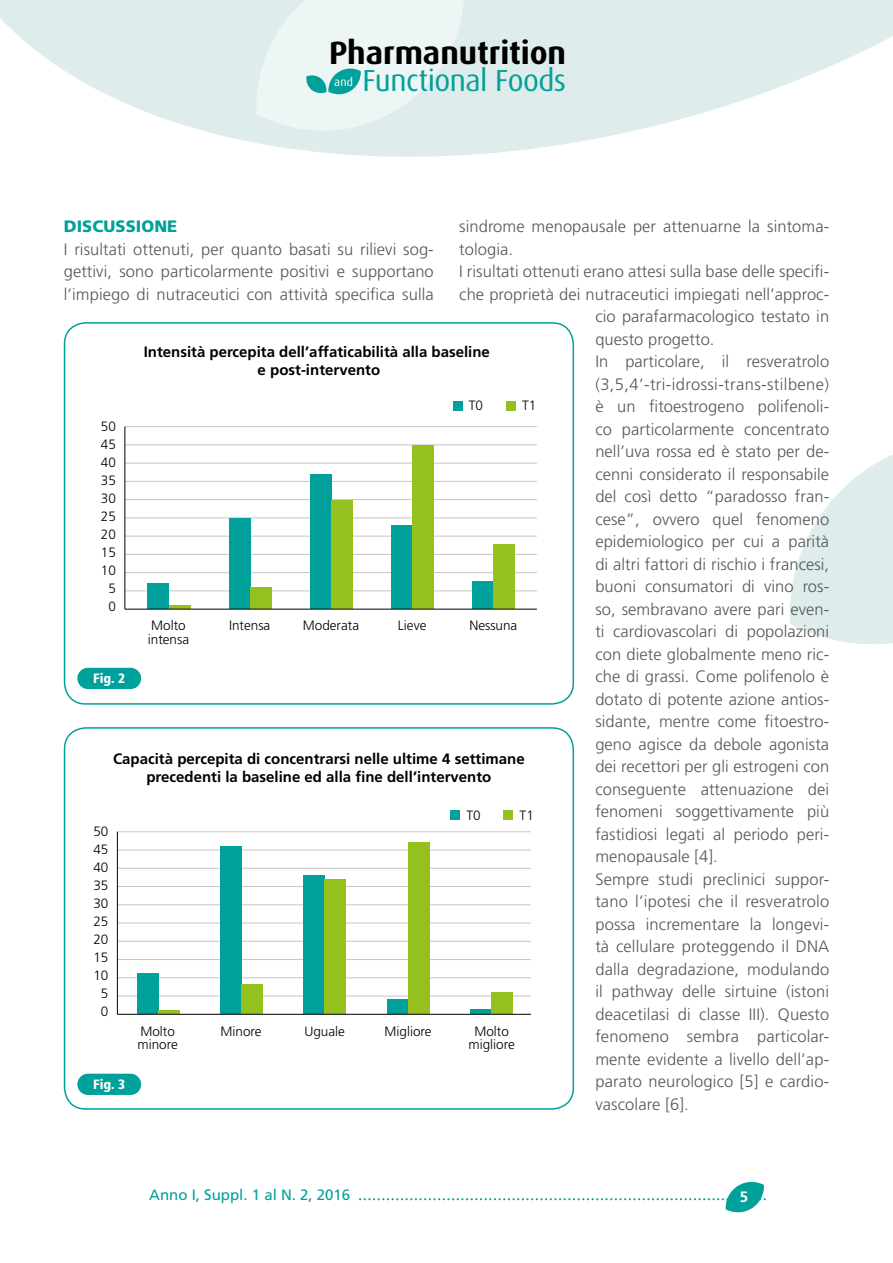
<style>
.page{position:relative;width:893px;height:1263px;background:#fff}
.page>*{position:absolute;margin:0;border:0;box-sizing:border-box;transform-origin:0 0}
.t1{font:700 32.25px "Dax";color:#000}
.t2{font:30.45px "Dax";letter-spacing:-.02em;color:#00a19a}
.t3{font:300 16.5px/22.5px "Frutiger LT Std";letter-spacing:.005em;color:#575756;text-align:justify}
.t4{font:300 16.5px "Frutiger LT Std";letter-spacing:.025em;color:#575756}
.t5{font:900 16.5px "Frutiger LT Std";letter-spacing:.005em;color:#00a19a}
.t6{font:700 15px/18px "Frutiger LT Std";color:#000;text-align:center}
.t7{font:15px "Frutiger LT Std";color:#00a19a}
.t8{font:700 15px "Frutiger LT Std";color:#fff}
.t9{font:300 13.5px/18px "Frutiger LT Std";color:#000;text-align:center}
.t10{font:900 condensed 13.5px "Frutiger LT Std";color:#fff}
.t11{font:11.7px "Dax";color:#fff}
</style>
<div class="page">
<svg style="left:0;top:0;width:893px;height:157px;fill:#deecec"></svg>
<svg style="left:790px;top:454px;width:103px;height:190px"></svg>
<svg style="left:360px;top:1181px;width:406px;height:32px"></svg>
<svg style="left:256px;top:0;width:208px;height:131px;background:#e2f0f0"></svg>
<svg style="left:65px;top:323px;width:508px;height:381px"></svg>
<hr style="left:125px;top:572px;width:412px;height:1px;background:#c6c6c6">
<hr style="left:125px;top:590px;width:412px;height:1px;background:#c6c6c6">
<hr style="left:125px;top:554px;width:412px;height:1px;background:#c6c6c6">
<hr style="left:125px;top:536px;width:412px;height:1px;background:#c6c6c6">
<hr style="left:125px;top:517px;width:412px;height:1px;background:#c6c6c6">
<hr style="left:125px;top:499px;width:412px;height:1px;background:#c6c6c6">
<hr style="left:125px;top:481px;width:412px;height:1px;background:#c6c6c6">
<hr style="left:125px;top:463px;width:412px;height:1px;background:#c6c6c6">
<hr style="left:125px;top:444px;width:412px;height:1px;background:#c6c6c6">
<hr style="left:125px;top:426px;width:412px;height:1px;background:#c6c6c6">
<div style="left:77px;top:668px;width:64px;height:21px;background:#00a19a;border-radius:11px"></div>
<div style="left:148px;top:584px;width:21px;height:25px;background:#00a19a"></div>
<svg style="left:169px;top:605px;width:21px;height:4px"></svg>
<div style="left:229px;top:518px;width:21px;height:91px;background:#00a19a"></div>
<div style="left:250px;top:587px;width:21px;height:22px;background:#95c11f"></div>
<div style="left:310px;top:474px;width:21px;height:135px;background:#00a19a"></div>
<div style="left:331px;top:500px;width:21px;height:109px;background:#95c11f"></div>
<div style="left:391px;top:525px;width:21px;height:84px;background:#00a19a"></div>
<div style="left:412px;top:445px;width:21px;height:164px;background:#95c11f"></div>
<div style="left:472px;top:581px;width:21px;height:28px;background:#00a19a"></div>
<div style="left:493px;top:544px;width:21px;height:65px;background:#95c11f"></div>
<hr style="left:124px;top:427px;width:1px;height:182px;background:#000">
<hr style="left:125px;top:609px;width:412px;height:1px;background:#000">
<div style="left:453px;top:401px;width:10px;height:9px;background:#00a19a"></div>
<div style="left:506px;top:401px;width:10px;height:9px;background:#95c11f"></div>
<div style="left:64px;top:322px;width:510px;height:383px;border:2px solid #00a19a;border-radius:21px"></div>
<svg style="left:65px;top:728px;width:508px;height:381px"></svg>
<hr style="left:117px;top:996px;width:414px;height:1px;background:#c6c6c6">
<hr style="left:117px;top:977px;width:414px;height:1px;background:#c6c6c6">
<hr style="left:117px;top:959px;width:414px;height:1px;background:#c6c6c6">
<hr style="left:117px;top:941px;width:414px;height:1px;background:#c6c6c6">
<hr style="left:117px;top:923px;width:414px;height:1px;background:#c6c6c6">
<hr style="left:117px;top:904px;width:414px;height:1px;background:#c6c6c6">
<hr style="left:117px;top:886px;width:414px;height:1px;background:#c6c6c6">
<hr style="left:117px;top:868px;width:414px;height:1px;background:#c6c6c6">
<hr style="left:117px;top:850px;width:414px;height:1px;background:#c6c6c6">
<hr style="left:117px;top:831px;width:414px;height:1px;background:#c6c6c6">
<div style="left:77px;top:1074px;width:64px;height:21px;background:#00a19a;border-radius:11px"></div>
<div style="left:137px;top:974px;width:21px;height:40px;background:#00a19a"></div>
<hr style="left:158px;top:1011px;width:21px;height:3px;background:#95c11f">
<div style="left:220px;top:846px;width:22px;height:168px;background:#00a19a"></div>
<div style="left:242px;top:985px;width:21px;height:29px;background:#95c11f"></div>
<div style="left:304px;top:875px;width:21px;height:139px;background:#00a19a"></div>
<div style="left:325px;top:879px;width:21px;height:135px;background:#95c11f"></div>
<div style="left:387px;top:999px;width:21px;height:15px;background:#00a19a"></div>
<div style="left:408px;top:843px;width:21px;height:171px;background:#95c11f"></div>
<svg style="left:470px;top:1010px;width:21px;height:4px"></svg>
<div style="left:491px;top:992px;width:22px;height:22px;background:#95c11f"></div>
<hr style="left:117px;top:832px;width:1px;height:182px;background:#000">
<hr style="left:117px;top:1014px;width:414px;height:1px;background:#000">
<div style="left:450px;top:810px;width:10px;height:10px;background:#00a19a"></div>
<div style="left:503px;top:810px;width:10px;height:10px;background:#95c11f"></div>
<div style="left:64px;top:727px;width:510px;height:383px;border:2px solid #00a19a;border-radius:21px"></div>
<h1 class="t1" style="left:329px;top:35px;width:239px">Pharmanutrition</h1>
<p class="t11" style="left:334px;top:76px;width:20px">and</p>
<h2 class="t2" style="left:363px;top:64px;width:205px">Functional Foods</h2>
<p class="t3" style="left:459px;top:215px;width:371px">sindrome menopausale per attenuarne la sintoma-</p>
<p class="t3" style="left:459px;top:238px;width:55px">tologia.</p>
<p class="t3" style="left:459px;top:260px;width:371px">I risultati ottenuti erano attesi sulla base delle specifi-</p>
<p class="t3" style="left:459px;top:283px;width:371px">che proprietà dei nutraceutici impiegati nell’approc-</p>
<p class="t3" style="left:595px;top:305px;width:235px">cio parafarmacologico testato in</p>
<p class="t3" style="left:595px;top:328px;width:121px">questo progetto.</p>
<p class="t3" style="left:595px;top:350px;width:235px">In particolare, il resveratrolo</p>
<p class="t4" style="left:595px;top:375px;width:235px">(3,5,4’-tri-idrossi-trans-stilbene)</p>
<p class="t3" style="left:595px;top:395px;width:235px">è un fitoestrogeno polifenoli-</p>
<p class="t3" style="left:595px;top:418px;width:235px">co particolarmente concentrato</p>
<p class="t3" style="left:595px;top:440px;width:235px">nell’uva rossa ed è stato per de-</p>
<p class="t3" style="left:595px;top:463px;width:235px">cenni considerato il responsabile</p>
<p class="t3" style="left:595px;top:485px;width:235px">del così detto “paradosso fran-</p>
<p class="t3" style="left:595px;top:508px;width:235px">cese”, ovvero quel fenomeno</p>
<p class="t3" style="left:595px;top:530px;width:235px">epidemiologico per cui a parità</p>
<p class="t3" style="left:595px;top:553px;width:235px">di altri fattori di rischio i francesi,</p>
<p class="t3" style="left:595px;top:575px;width:235px">buoni consumatori di vino ros-</p>
<p class="t3" style="left:595px;top:598px;width:235px">so, sembravano avere pari even-</p>
<p class="t3" style="left:595px;top:621px;width:235px">ti cardiovascolari di popolazioni</p>
<p class="t3" style="left:595px;top:643px;width:235px">con diete globalmente meno ric-</p>
<p class="t3" style="left:595px;top:666px;width:235px">che di grassi. Come polifenolo è</p>
<p class="t3" style="left:595px;top:688px;width:235px">dotato di potente azione antios-</p>
<p class="t3" style="left:595px;top:711px;width:235px">sidante, mentre come fitoestro-</p>
<p class="t3" style="left:595px;top:733px;width:235px">geno agisce da debole agonista</p>
<p class="t3" style="left:595px;top:756px;width:235px">dei recettori per gli estrogeni con</p>
<p class="t3" style="left:595px;top:778px;width:235px">conseguente attenuazione dei</p>
<p class="t3" style="left:595px;top:801px;width:235px">fenomeni soggettivamente più</p>
<p class="t3" style="left:595px;top:823px;width:235px">fastidiosi legati al periodo peri-</p>
<p class="t3" style="left:595px;top:846px;width:124px">menopausale [4].</p>
<p class="t3" style="left:595px;top:868px;width:235px">Sempre studi preclinici suppor-</p>
<p class="t3" style="left:595px;top:891px;width:235px">tano l’ipotesi che il resveratrolo</p>
<p class="t3" style="left:595px;top:913px;width:235px">possa incrementare la longevi-</p>
<p class="t3" style="left:595px;top:936px;width:235px">tà cellulare proteggendo il DNA</p>
<p class="t3" style="left:595px;top:958px;width:235px">dalla degradazione, modulando</p>
<p class="t3" style="left:595px;top:981px;width:235px">il pathway delle sirtuine (istoni</p>
<p class="t3" style="left:595px;top:1003px;width:235px">deacetilasi di classe III). Questo</p>
<p class="t3" style="left:595px;top:1026px;width:235px">fenomeno sembra particolar-</p>
<p class="t3" style="left:595px;top:1048px;width:235px">mente evidente a livello dell’ap-</p>
<p class="t3" style="left:595px;top:1071px;width:235px">parato neurologico [5] e cardio-</p>
<p class="t3" style="left:595px;top:1093px;width:95px">vascolare [6].</p>
<p class="t5" style="left:64px;top:216px;width:115px">DISCUSSIONE</p>
<p class="t3" style="left:64px;top:238px;width:371px">I risultati ottenuti, per quanto basati su rilievi sog&shy;gettivi, sono particolarmente positivi e supportano l’impiego di nutraceutici con attività specifica sulla</p>
<p class="t6" style="left:144px;top:343px;width:348px">Intensità percepita dell’affaticabilità alla baseline e post-intervento</p>
<p class="t9" style="left:469px;top:397px;width:16px">T0</p>
<p class="t9" style="left:522px;top:397px;width:16px">T1</p>
<p class="t9" style="left:101px;top:417px;width:17px">50<br>45<br>40<br>35<br>30<br>25<br>20<br>15<br>10<br>5<br>0</p>
<p class="t9" style="left:148px;top:619px;width:43px;line-height:13.5px;text-align:left">Molto intensa</p>
<p class="t9" style="left:229px;top:617px;width:43px">Intensa</p>
<p class="t9" style="left:303px;top:617px;width:58px">Moderata</p>
<p class="t9" style="left:398px;top:617px;width:30px">Lieve</p>
<p class="t9" style="left:469px;top:617px;width:50px">Nessuna</p>
<p class="t10" style="left:93px;top:671px;width:34px">Fig. 2</p>
<p class="t6" style="left:113px;top:750px;width:413px">Capacità percepita di concentrarsi nelle ultime 4 settimane precedenti la baseline ed alla fine dell’intervento</p>
<p class="t9" style="left:466px;top:806px;width:16px">T0</p>
<p class="t9" style="left:520px;top:806px;width:16px">T1</p>
<p class="t9" style="left:93px;top:822px;width:17px">50<br>45<br>40<br>35<br>30<br>25<br>20<br>15<br>10<br>5<br>0</p>
<p class="t9" style="left:137px;top:1024px;width:42px;line-height:13.5px;text-align:left">Molto minore</p>
<p class="t9" style="left:221px;top:1022px;width:43px">Minore</p>
<p class="t9" style="left:304px;top:1022px;width:42px">Uguale</p>
<p class="t9" style="left:385px;top:1022px;width:49px">Migliore</p>
<p class="t9" style="left:468px;top:1024px;width:48px;line-height:13.5px">Molto migliore</p>
<p class="t10" style="left:93px;top:1076px;width:34px">Fig. 3</p>
<p class="t7" style="left:149px;top:1186px;width:202px">Anno I, Suppl. 1 al N. 2, 2016</p>
<p class="t8" style="left:740px;top:1188px;width:10px">5</p>
</div>
